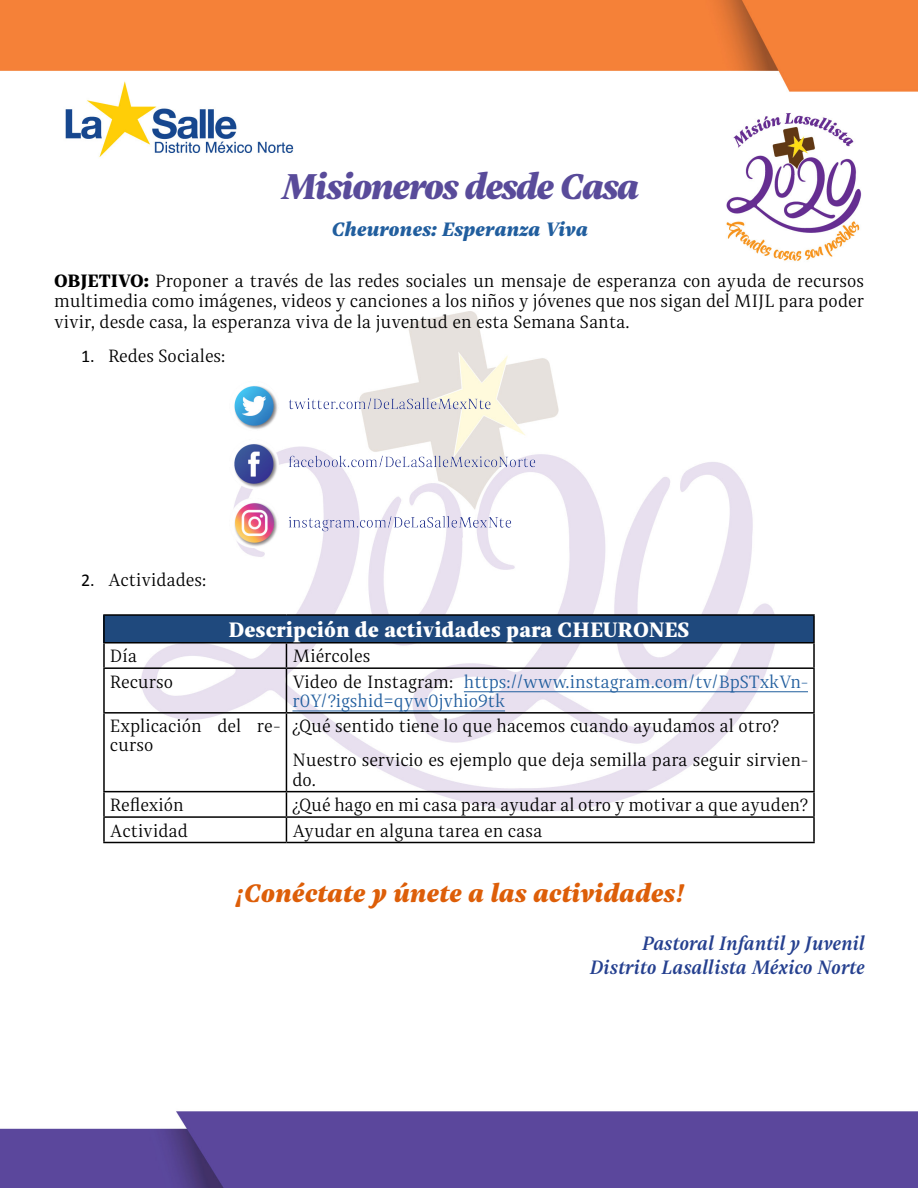
<style>
.page{position:relative;width:918px;height:1188px;background:#fff}
.page>*{position:absolute;margin:0;border:0;box-sizing:border-box;transform-origin:0 0}
.t1{font:italic 900 36px "Indivisa Text Serif";letter-spacing:-.05em;color:#594b9a}
.t2{font:italic 900 25.5px "Indivisa Text Serif";color:#dd5e08}
.t3{font:900 21px "Indivisa Text Serif";color:#fff}
.t4{font:italic 700 19.5px/24px "Indivisa Text Serif";color:#25408f;text-align:right}
.t5{font:italic 900 19.5px "Indivisa Text Serif";color:#215e9e}
.t6{font:18px/20.7px "Indivisa Text Serif";color:#000}
.t7{font:18px/19.2px "Indivisa Text Serif";color:#215e9e}
.s1{font-weight:900}
.s2{font-family:"Calibri"}
.s3{color:#000}
</style>
<div class="page">
<img style="left:0;top:0;width:918px;height:1188px">
<img style="left:160px;top:377px;width:406px;height:57px">
<img style="left:160px;top:436px;width:406px;height:115px">
<div style="left:104px;top:615px;width:710px;height:28px;background:#1f497d"></div>
<hr style="left:103px;top:614px;width:183px;height:2px;background:#000">
<hr style="left:103px;top:616px;width:2px;height:26px;background:#000">
<hr style="left:286px;top:614px;width:529px;height:2px;background:#000">
<hr style="left:813px;top:616px;width:2px;height:26px;background:#000">
<hr style="left:103px;top:642px;width:183px;height:2px;background:#000">
<hr style="left:103px;top:644px;width:2px;height:23px;background:#000">
<hr style="left:286px;top:642px;width:529px;height:2px;background:#000">
<svg style="left:286px;top:644px;width:1px;height:23px"></svg>
<hr style="left:813px;top:644px;width:2px;height:23px;background:#000">
<hr style="left:103px;top:667px;width:183px;height:2px;background:#000">
<hr style="left:103px;top:669px;width:2px;height:43px;background:#000">
<hr style="left:286px;top:667px;width:529px;height:2px;background:#000">
<hr style="left:286px;top:669px;width:1px;height:43px;background:#000">
<hr style="left:813px;top:669px;width:2px;height:43px;background:#000">
<hr style="left:103px;top:712px;width:183px;height:2px;background:#000">
<hr style="left:103px;top:714px;width:2px;height:77px;background:#000">
<hr style="left:286px;top:712px;width:529px;height:2px;background:#000">
<hr style="left:286px;top:714px;width:1px;height:77px;background:#000">
<hr style="left:813px;top:714px;width:2px;height:77px;background:#000">
<hr style="left:103px;top:791px;width:183px;height:1px;background:#000">
<hr style="left:103px;top:792px;width:2px;height:24px;background:#000">
<hr style="left:286px;top:791px;width:529px;height:1px;background:#000">
<hr style="left:813px;top:792px;width:2px;height:24px;background:#000">
<hr style="left:103px;top:816px;width:183px;height:2px;background:#000">
<hr style="left:103px;top:818px;width:2px;height:24px;background:#000">
<hr style="left:286px;top:816px;width:529px;height:2px;background:#000">
<svg style="left:286px;top:792px;width:1px;height:50px"></svg>
<hr style="left:813px;top:818px;width:2px;height:24px;background:#000">
<hr style="left:103px;top:842px;width:183px;height:1px;background:#000">
<hr style="left:286px;top:842px;width:529px;height:1px;background:#000">
<hr style="left:464px;top:691px;width:344px;height:1px;background:#215e9e">
<hr style="left:292px;top:711px;width:213px;height:1px;background:#215e9e">
<h1 class="t1" style="left:280px;top:156px;width:359px">Misioneros desde Casa</h1>
<p class="t5" style="left:331px;top:213px;width:258px">Cheurones: Esperanza Viva</p>
<p class="t6" style="left:54px;top:269px;width:812px;text-align:justify"><span class="s1">OBJETIVO:</span> Proponer a través de las redes sociales un mensaje de esperanza con ayuda de recursos multimedia como imágenes, videos y canciones a los niños y jóvenes que nos sigan del MIJL para poder vivir, desde casa, la esperanza viva de la juventud en esta Semana Santa.</p>
<p class="t6" style="left:81px;top:345px;width:146px"><span class="s2">1.</span> Redes Sociales:</p>
<p class="t6" style="left:81px;top:568px;width:127px"><span class="s2">2.</span> Actividades:</p>
<p class="t3" style="left:229px;top:612px;width:462px">Descripción de actividades para CHEURONES</p>
<p class="t6" style="left:110px;top:645px;width:28px">Día</p>
<p class="t6" style="left:292px;top:645px;width:79px">Miércoles</p>
<p class="t6" style="left:110px;top:670px;width:65px">Recurso</p>
<p class="t7" style="left:292px;top:671px;width:517px"><span class="s3">Video de Instagram:</span> https://www.instagram.com/tv/BpSTxkVn&shy;r0Y/?igshid=qyw0jvhio9tk</p>
<p class="t6" style="left:110px;top:716px;width:172px;line-height:19.2px">Explicación del re&shy;curso</p>
<p class="t6" style="left:292px;top:708px;width:517px;line-height:34.2px">¿Qué sentido tiene lo que hacemos cuando ayudamos al otro?<br>Nuestro servicio es ejemplo que deja semilla para seguir sirvien-</p>
<p class="t6" style="left:292px;top:768px;width:25px">do.</p>
<p class="t6" style="left:110px;top:794px;width:75px">Reflexión</p>
<p class="t6" style="left:292px;top:794px;width:517px">¿Qué hago en mi casa para ayudar al otro y motivar a que ayuden?</p>
<p class="t6" style="left:110px;top:819px;width:79px">Actividad</p>
<p class="t6" style="left:292px;top:819px;width:251px">Ayudar en alguna tarea en casa</p>
<h2 class="t2" style="left:235px;top:872px;width:450px">¡Conéctate y únete a las actividades!</h2>
<p class="t4" style="left:589px;top:930px;width:277px">Pastoral Infantil y Juvenil<br>Distrito Lasallista México Norte</p>
</div>
